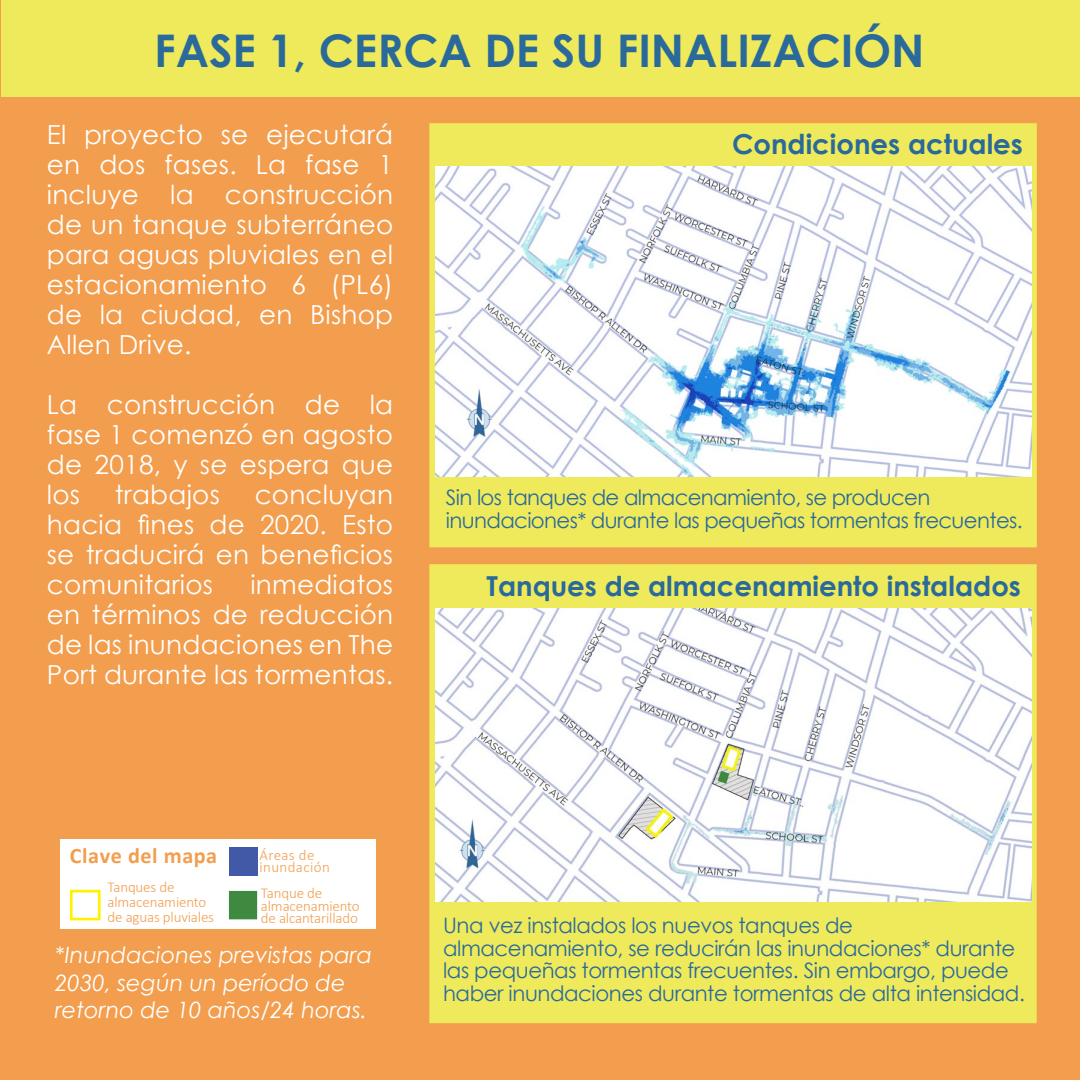
<style>
.page{position:relative;width:1080px;height:1080px;background:#f29e4e}
.page>*{position:absolute;margin:0;border:0;box-sizing:border-box;transform-origin:0 0}
.t1{font:700 45px "Century Gothic";color:#2a6a9b}
.t2{font:700 27.5px "Century Gothic";color:#2a6a9b}
.t3{font:26.25px/30px "Century Gothic";letter-spacing:.01em;color:#fff;text-align:justify}
.t4{font:italic 22.5px/27.5px "Century Gothic";color:#fff}
.t5{font:700 22.25px "Calibri";letter-spacing:.025em;color:#f29e4e}
.t6{font:21.25px/22.5px "Century Gothic";letter-spacing:-.02em;color:#2a6a9b}
.t7{font:300 15px/15px "Calibri";letter-spacing:-.01em;color:#f29e4e}
.t8{font:300 15px/12.5px "Calibri";letter-spacing:.025em;color:#f29e4e}
</style>
<div class="page">
<div style="left:2px;top:0;width:1078px;height:96px;background:#efea5b"></div>
<div style="left:429px;top:123px;width:608px;height:424px;background:#efea5b;border:2px solid #efea5b"></div>
<div style="left:429px;top:564px;width:608px;height:459px;background:#efea5b;border:2px solid #efea5b"></div>
<img style="left:436px;top:608px;width:595px;height:294px">
<img style="left:436px;top:166px;width:595px;height:310px">
<div style="left:432px;top:126px;width:603px;height:40px;background:#efea5b"></div>
<div style="left:60px;top:839px;width:316px;height:90px;background:#fff"></div>
<div style="left:70px;top:890px;width:31px;height:30px;background:#fff;border:3px solid #fff200"></div>
<div style="left:229px;top:848px;width:28px;height:28px;background:#4259a8"></div>
<div style="left:229px;top:891px;width:28px;height:28px;background:#3f8a41"></div>
<p class="t1" style="left:154px;top:17px;width:772px">FASE 1, CERCA DE SU FINALIZACIÓN</p>
<p class="t3" style="left:47px;top:119px;width:348px">El proyecto se ejecutará en dos fases. La fase 1 incluye la construcción de un tanque subterráneo para aguas pluviales en el estacionamiento 6 (PL6) de la ciudad, en Bishop Allen Drive.</p>
<p class="t3" style="left:47px;top:389px;width:348px">La construcción de la fase 1 comenzó en agosto de 2018, y se espera que los</p>
<p class="t3" style="left:115px;top:479px;width:107px">trabajos</p>
<p class="t3" style="left:47px;top:479px;width:348px;text-indent:208px">concluyan hacia fines de 2020. Esto se traducirá en beneficios comunitarios</p>
<p class="t3" style="left:47px;top:569px;width:348px;text-indent:204px">inmediatos en términos de reducción de las inundaciones en The Port durante las tormentas.</p>
<p class="t2" style="left:732px;top:123px;width:292px">Condiciones actuales</p>
<p class="t6" style="left:446px;top:486px;width:578px">Sin los tanques de almacenamiento, se producen inundaciones* durante las pequeñas tormentas frecuentes.</p>
<p class="t2" style="left:486px;top:565px;width:536px">Tanques de almacenamiento instalados</p>
<p class="t5" style="left:70px;top:839px;width:149px">Clave del mapa</p>
<p class="t8" style="left:260px;top:848px;width:72px">Áreas de inundación</p>
<p class="t7" style="left:108px;top:880px;width:108px">Tanques de almacenamiento de aguas pluviales</p>
<p class="t7" style="left:261px;top:887px;width:100px;line-height:12.5px">Tanque de almacenamiento de alcantarillado</p>
<p class="t4" style="left:55px;top:941px;width:318px">*Inundaciones previstas para<br>2030, según un período de retorno de 10 años/24 horas.</p>
<p class="t6" style="left:443px;top:914px;width:583px">Una vez instalados los nuevos tanques de almacenamiento, se reducirán las inundaciones* durante las pequeñas tormentas frecuentes. Sin embargo, puede haber inundaciones durante tormentas de alta intensidad.</p>
</div>
